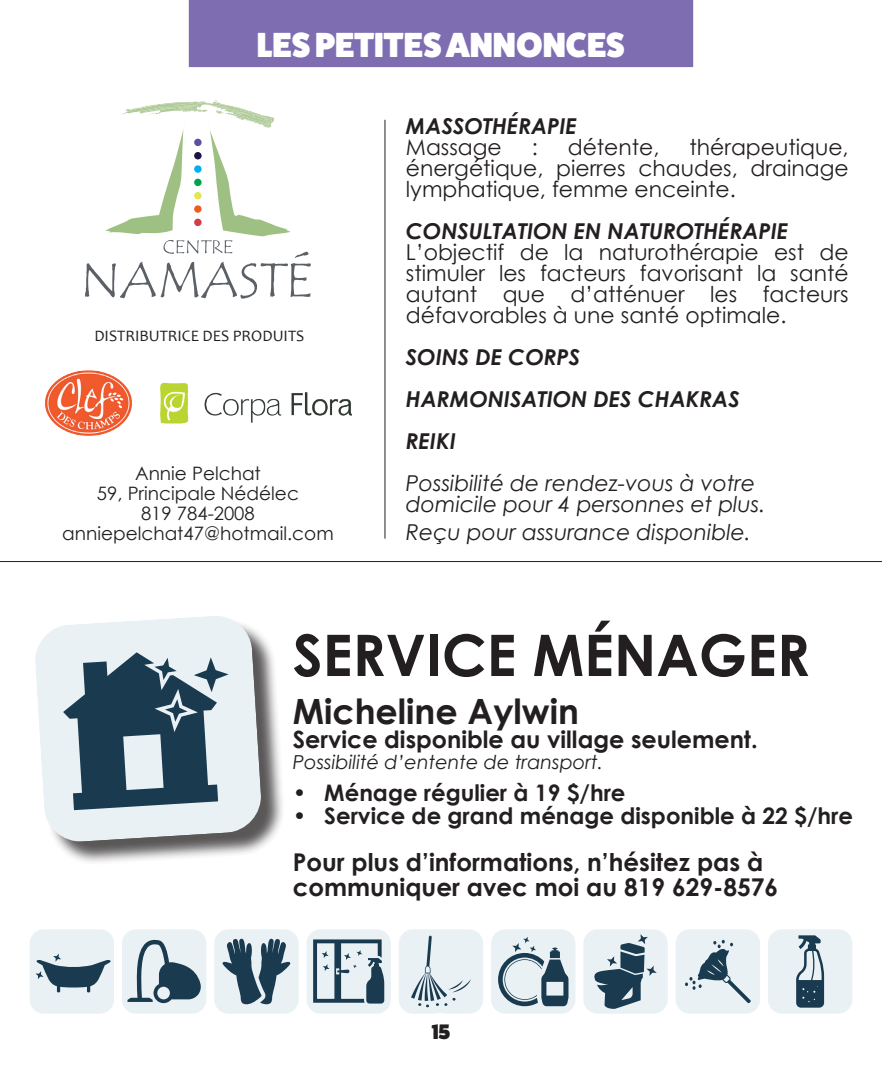
<style>
.page{position:relative;width:882px;height:1071px;background:#fff}
.page>*{position:absolute;margin:0;border:0;box-sizing:border-box;transform-origin:0 0}
.t1{font:700 57.4px "Century Gothic";color:#231f20}
.t2{font:800 35px "Fat Frank";color:#fff}
.t3{font:700 34.82px "Century Gothic";color:#231f20}
.t4{font:700 24.5px/24.5px "Century Gothic";color:#231f20}
.t5{font:700 23.8px "Century Gothic";color:#231f20}
.t6{font:700 22.75px "Century Gothic";color:#231f20}
.t7{font:21.88px/21px "Century Gothic";color:#231f20;text-align:justify}
.t8{font:italic 21.88px/21px "Century Gothic";color:#231f20}
.t9{font:italic 700 21.88px/42px "Century Gothic";color:#231f20}
.t10{font:800 21px "Fat Frank";color:#231f20}
.t11{font:italic 19.25px "Century Gothic";color:#231f20}
.t12{font:18.55px/20.1px "Century Gothic";color:#231f20;text-align:center}
.t13{font:15.92px "Candara";color:#231f20}
</style>
<div class="page">
<div style="left:399px;top:929px;width:84px;height:85px;background:#e9f1f5;border-radius:14px"></div>
<svg style="left:411px;top:936px;width:60px;height:71px"></svg>
<div style="left:583px;top:929px;width:85px;height:85px;background:#e9f1f5;border-radius:14px"></div>
<svg style="left:594px;top:934px;width:63px;height:75px"></svg>
<div style="left:214px;top:929px;width:85px;height:85px;background:#e9f1f5;border-radius:14px"></div>
<svg style="left:223px;top:938px;width:67px;height:67px"></svg>
<div style="left:122px;top:929px;width:84px;height:85px;background:#e9f1f5;border-radius:14px"></div>
<svg style="left:127px;top:939px;width:74px;height:64px"></svg>
<div style="left:30px;top:929px;width:84px;height:85px;background:#e9f1f5;border-radius:14px"></div>
<svg style="left:35px;top:954px;width:76px;height:38px"></svg>
<div style="left:768px;top:929px;width:84px;height:85px;background:#e9f1f5;border-radius:14px"></div>
<svg style="left:796px;top:935px;width:28px;height:73px"></svg>
<div style="left:307px;top:929px;width:84px;height:85px;background:#e9f1f5;border-radius:14px"></div>
<svg style="left:313px;top:939px;width:71px;height:65px"></svg>
<div style="left:676px;top:929px;width:84px;height:85px;background:#e9f1f5;border-radius:14px"></div>
<svg style="left:685px;top:940px;width:66px;height:63px"></svg>
<div style="left:491px;top:929px;width:84px;height:85px;background:#e9f1f5;border-radius:14px"></div>
<svg style="left:498px;top:937px;width:70px;height:69px"></svg>
<div style="left:38px;top:619px;width:247px;height:247px;background:#231f20;opacity:.75"></div>
<svg style="left:35px;top:616px;width:227px;height:227px;background:#dde3e6"></svg>
<svg style="left:63px;top:652px;width:166px;height:158px;background:#6d8492"></svg>
<hr style="left:0;top:561px;width:882px;height:1px;background:#231f20">
<img style="left:45px;top:370px;width:87px;height:66px">
<img style="left:160px;top:382px;width:192px;height:42px">
<svg style="left:85px;top:100px;width:226px;height:199px"></svg>
<hr style="left:385px;top:120px;width:1px;height:419px;background:#231f20">
<div style="left:188px;top:0;width:506px;height:68px;background:#7e6db1"></div>
<div style="left:422px;top:1013px;width:38px;height:38px;background:#fff;border-radius:50%"></div>
<h2 class="t2" style="left:257px;top:25px;width:370px">LES PETITES ANNONCES</h2>
<p class="t13" style="left:94px;top:326px;width:211px">DISTRIBUTRICE DES PRODUITS</p>
<p class="t12" style="left:62px;top:463px;width:273px">Annie Pelchat<br>59, Principale Nédélec<br>819 784-2008 anniepelchat47@hotmail.com</p>
<p class="t9" style="left:406px;top:104px;width:173px">MASSOTHÉRAPIE</p>
<p class="t7" style="left:406px;top:136px;width:97px">Massage</p>
<p class="t7" style="left:532px;top:136px;width:8px">:</p>
<p class="t7" style="left:568px;top:136px;width:93px">détente,</p>
<p class="t7" style="left:406px;top:136px;width:444px;text-indent:284px">thérapeutique, énergétique, pierres chaudes, drainage lymphatique, femme enceinte.</p>
<p class="t9" style="left:406px;top:209px;width:384px">CONSULTATION EN NATUROTHÉRAPIE</p>
<p class="t7" style="left:406px;top:241px;width:444px">L’objectif de la naturothérapie est de stimuler les facteurs favorisant la santé autant que d’atténuer les facteurs défavorables à une santé optimale.</p>
<p class="t9" style="left:406px;top:335px;width:335px">SOINS DE CORPS<br>HARMONISATION DES CHAKRAS<br>REIKI</p>
<p class="t8" style="left:406px;top:472px;width:361px">Possibilité de rendez-vous à votre domicile pour 4 personnes et plus.</p>
<p class="t8" style="left:406px;top:521px;width:347px">Reçu pour assurance disponible.</p>
<h1 class="t1" style="left:293px;top:612px;width:519px">SERVICE MÉNAGER</h1>
<h3 class="t3" style="left:293px;top:685px;width:288px">Micheline Aylwin</h3>
<p class="t5" style="left:293px;top:721px;width:467px">Service disponible au village seulement.</p>
<p class="t11" style="left:293px;top:749px;width:312px">Possibilité d’entente de transport.</p>
<p class="t6" style="left:293px;top:776px;width:334px">• Ménage régulier à 19 $/hre</p>
<p class="t6" style="left:293px;top:798px;width:562px">• Service de grand ménage disponible à 22 $/hre</p>
<p class="t4" style="left:293px;top:849px;width:487px">Pour plus d’informations, n’hésitez pas à communiquer avec moi au 819 629-8576</p>
<p class="t10" style="left:432px;top:1020px;width:20px">15</p>
</div>
